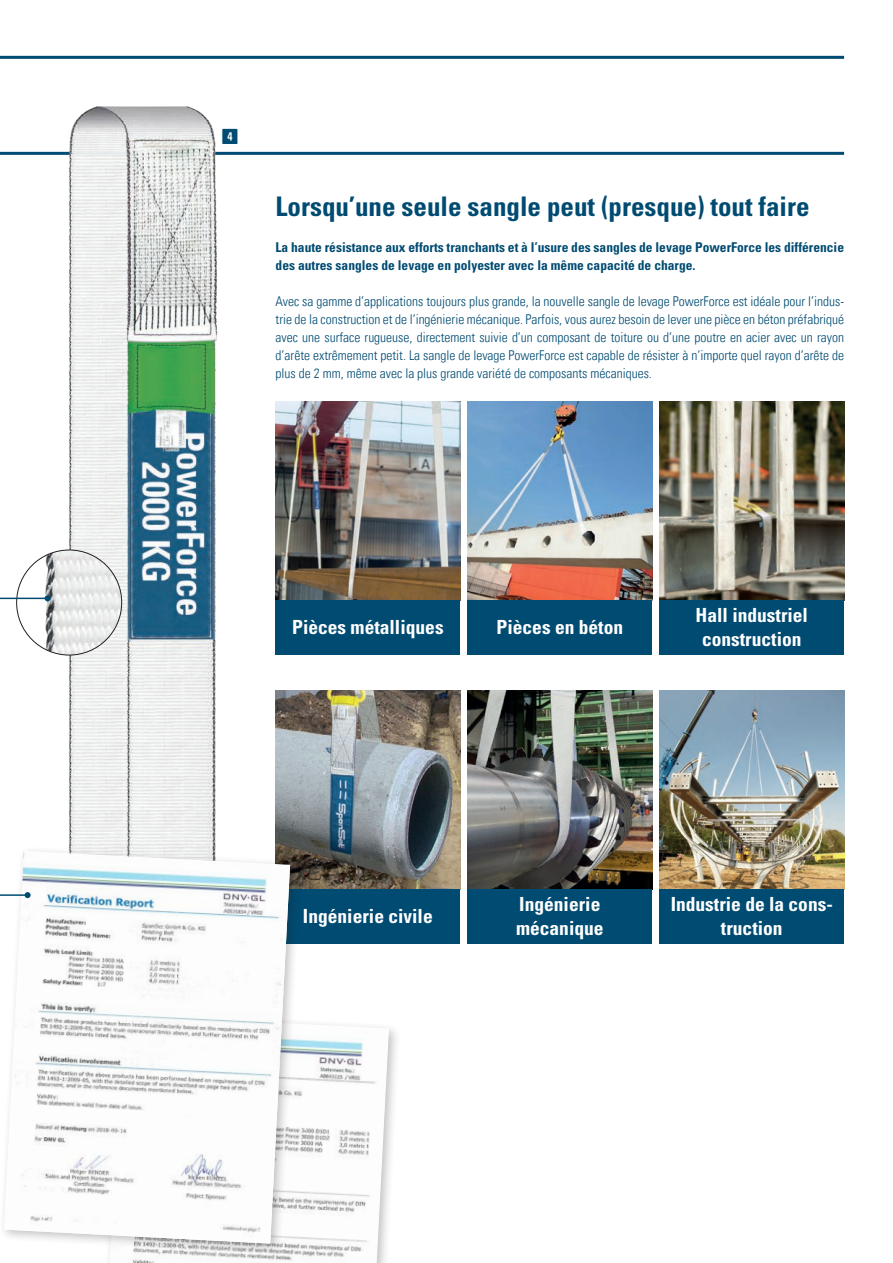
<style>
.page{position:relative;width:893px;height:1263px;background:#fff}
.page>*{position:absolute;margin:0;border:0;box-sizing:border-box;transform-origin:0 0}
.t1{font:700 condensed 27px "Univers LT Std";color:#004b72}
.t2{font:27px "SSD BA Font";color:#004b72}
.t3{font:700 condensed 19.5px/23.9px "Univers LT Std";color:#fff;text-align:center}
.t4{font:300 condensed 13.5px/18px "Univers LT Std";color:#004b72;text-align:justify}
.t5{font:700 condensed 13.5px/18px "Univers LT Std";color:#004b72}
</style>
<div class="page">
<hr style="left:0;top:56px;width:844px;height:3px;background:#004b72">
<hr style="left:0;top:152px;width:844px;height:3px;background:#004b72">
<img style="left:65px;top:106px;width:158px;height:739px">
<img style="left:660px;top:690px;width:184px;height:199px">
<img style="left:468px;top:690px;width:184px;height:199px">
<img style="left:276px;top:690px;width:184px;height:199px">
<img style="left:276px;top:401px;width:184px;height:199px">
<img style="left:660px;top:401px;width:184px;height:199px">
<img style="left:468px;top:401px;width:184px;height:199px">
<div style="left:98px;top:1009px;width:303px;height:254px;background:#231f20;opacity:.27"></div>
<img style="left:110px;top:1015px;width:278px;height:248px">
<div style="left:276px;top:889px;width:184px;height:54px;background:#004b72"></div>
<div style="left:468px;top:889px;width:184px;height:54px;background:#004b72"></div>
<div style="left:660px;top:889px;width:184px;height:54px;background:#004b72"></div>
<div style="left:276px;top:600px;width:184px;height:54px;background:#004b72"></div>
<div style="left:660px;top:600px;width:184px;height:54px;background:#004b72"></div>
<div style="left:468px;top:600px;width:184px;height:54px;background:#004b72"></div>
<img style="left:45px;top:550px;width:77px;height:105px">
<hr style="left:0;top:598px;width:48px;height:1px;background:#004b72">
<svg style="left:45px;top:595px;width:6px;height:6px"></svg>
<div style="left:0;top:845px;width:302px;height:410px;background:#231f20;opacity:.27"></div>
<img style="left:4px;top:851px;width:286px;height:392px">
<hr style="left:0;top:894px;width:28px;height:2px;background:#004b72">
<svg style="left:25px;top:892px;width:6px;height:6px"></svg>
<p class="t2" style="left:223px;top:121px;width:17px">4</p>
<p class="t1" style="left:276px;top:190px;width:535px">Lorsqu’une seule sangle peut (presque) tout faire</p>
<p class="t5" style="left:276px;top:238px;width:570px">La haute résistance aux efforts tranchants et à l’usure des sangles de levage PowerForce les différencie des autres sangles de levage en polyester avec la même capacité de charge.</p>
<p class="t4" style="left:276px;top:292px;width:570px">Avec sa gamme d’applications toujours plus grande, la nouvelle sangle de levage PowerForce est idéale pour l’indus&shy;trie de la construction et de l’ingénierie mécanique. Parfois, vous aurez besoin de lever une pièce en béton préfabriqué avec une surface rugueuse, directement suivie d’un composant de toiture ou d’une poutre en acier avec un rayon d’arête extrêmement petit. La sangle de levage PowerForce est capable de résister à n’importe quel rayon d’arête de plus de 2 mm, même avec la plus grande variété de composants mécaniques.</p>
<p class="t3" style="left:292px;top:615px;width:153px">Pièces métalliques</p>
<p class="t3" style="left:497px;top:615px;width:128px">Pièces en béton</p>
<p class="t3" style="left:696px;top:603px;width:114px">Hall industriel</p>
<p class="t3" style="left:702px;top:627px;width:101px">construction</p>
<p class="t3" style="left:519px;top:892px;width:83px">Ingénierie</p>
<p class="t3" style="left:516px;top:916px;width:89px">mécanique</p>
<p class="t3" style="left:671px;top:892px;width:164px">Industrie de la cons&shy;truction</p>
<p class="t3" style="left:303px;top:904px;width:131px">Ingénierie civile</p>
<p class="t3" style="left:692px;top:904px;width:122px">Metalelemente</p>
</div>
